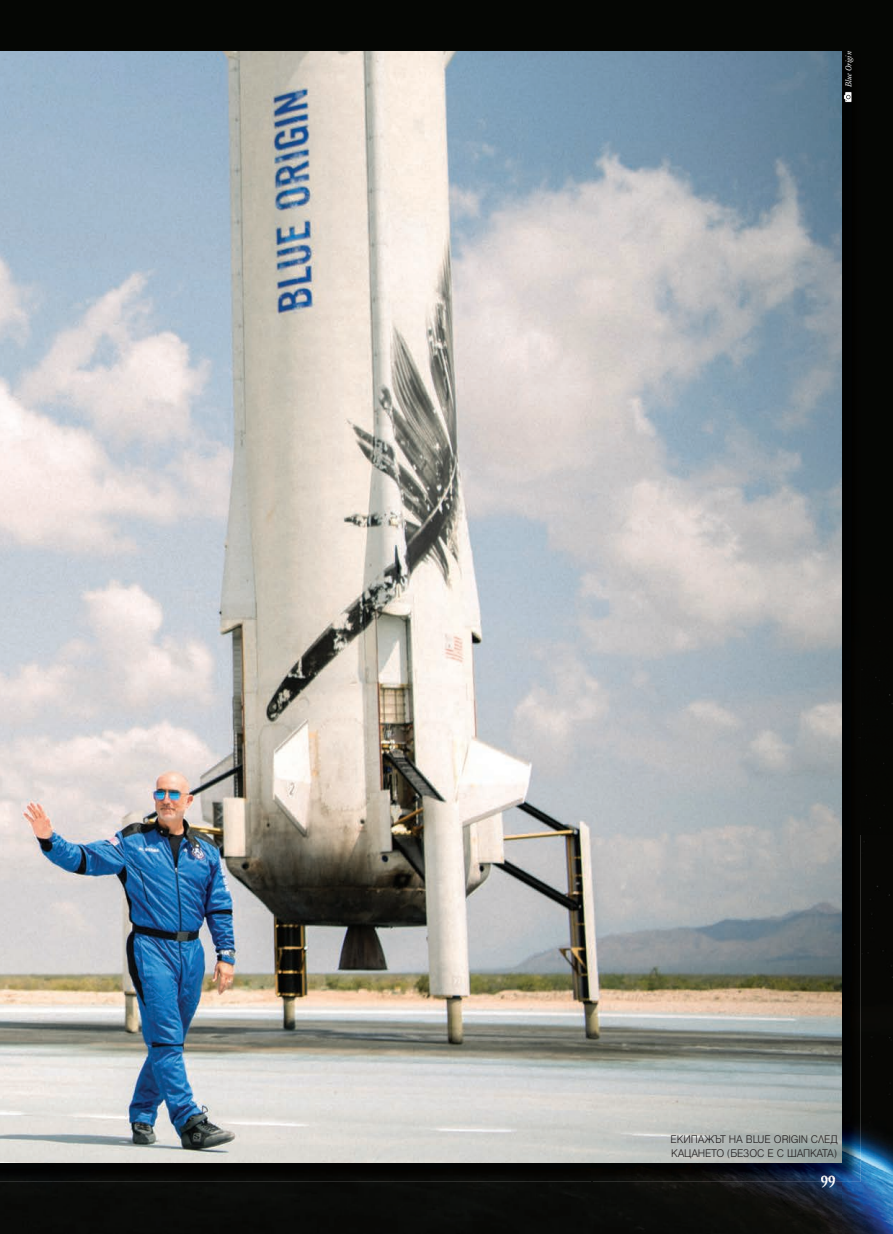
<style>
.page{position:relative;width:893px;height:1234px;background:#fff}
.page>*{position:absolute;margin:0;border:0;box-sizing:border-box;transform-origin:0 0}
.t1{font:700 18px "HS Garamond Bg";color:#fff;scale:.9 1}
.t2{font:300 12px/13.5px "Helen Bg";color:#231f20;scale:.95 1}
.t3{font:italic 9.3px "HS Garamond Bg";color:#fff;scale:.95 1}
</style>
<div class="page">
<div style="left:0;top:0;width:893px;height:833px;background:#050604"></div>
<img style="left:841px;top:833px;width:52px;height:400px">
<img style="left:0;top:1181px;width:841px;height:52px">
<img style="left:821px;top:1181px;width:14px;height:6px">
<img style="left:0;top:102px;width:861px;height:1079px">
<img style="left:0;top:51px;width:842px;height:1111px">
<svg style="left:844px;top:92px;width:8px;height:10px"></svg>
<p class="t3" style="left:845px;top:87px;width:39px;rotate:-90deg">Blue Origin</p>
<p class="t2" style="left:671px;top:1132px;width:177px">ЕКИПАЖЪТ НА BLUE ORIGIN СЛЕД<br>КАЦАНЕТО (БЕЗОС Е С ШАПКАТА)</p>
<p class="t1" style="left:821px;top:1169px;width:18px">99</p>
</div>
